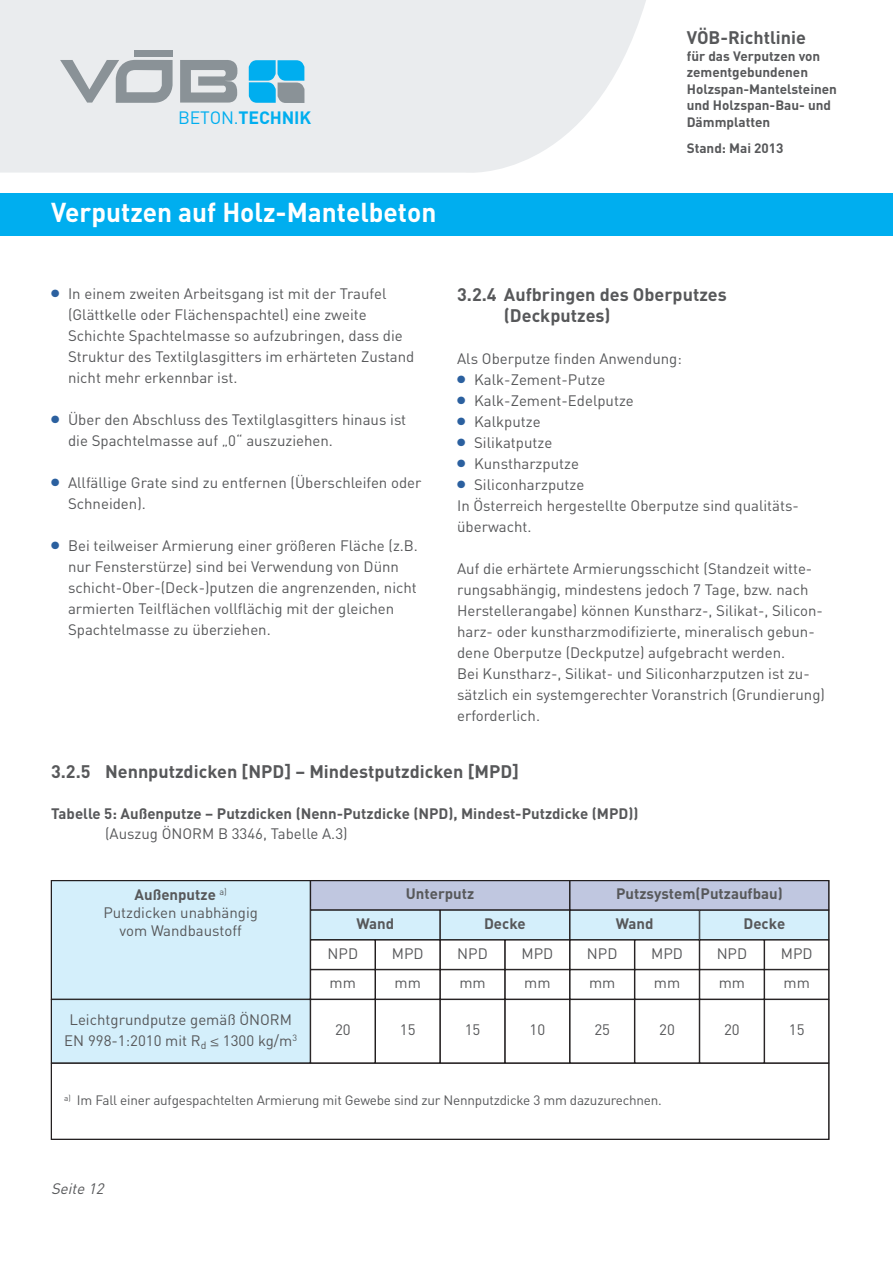
<style>
.page{position:relative;width:893px;height:1263px;background:#fff}
.page>*{position:absolute;margin:0;border:0;box-sizing:border-box;transform-origin:0 0}
.t1{font:700 27px "DINOT";color:#fff}
.t2{font:700 18px/21px "DINOT";color:#57585a}
.t3{font:700 17.7px "DINOT";letter-spacing:-.01em;color:#00aeef}
.t4{font:15px/21px "DINOT";color:#57585a}
.t5{font:700 15px "DINOT";color:#57585a}
.t6{font:italic 15px "DINOT";color:#57585a}
.t7{font:700 13.5px/16.5px "DINOT";color:#57585a}
.t8{font:13.5px "DINOT";letter-spacing:-.015em;color:#57585a}
.s1{font-weight:400}
.s2{color:#2b609f}
.s3{font-weight:700}
.s4{font-family:"Helvetica Neue";font-weight:300}
</style>
<div class="page">
<svg style="left:0;top:0;width:646px;height:173px;background:#ebedef"></svg>
<div style="left:134px;top:51px;width:38px;height:6px;background:#8a9297"></div>
<svg style="left:180px;top:60px;width:59px;height:43px;background:#a4aaae"></svg>
<svg style="left:60px;top:60px;width:113px;height:43px;background:#babfc3"></svg>
<svg style="left:249px;top:60px;width:55px;height:43px;background:#3bafdb"></svg>
<div style="left:0;top:193px;width:893px;height:43px;background:#00aeef"></div>
<div style="left:51px;top:880px;width:259px;height:119px;background:#d4effb"></div>
<div style="left:51px;top:999px;width:259px;height:64px;background:#d4effb"></div>
<div style="left:51px;top:999px;width:259px;height:64px;border:1px solid #231f20"></div>
<div style="left:311px;top:880px;width:259px;height:30px;background:#c0c7e0"></div>
<div style="left:310px;top:880px;width:260px;height:30px;border:1px solid #231f20"></div>
<div style="left:311px;top:910px;width:129px;height:29px;background:#d4effb"></div>
<div style="left:310px;top:910px;width:130px;height:30px;border:1px solid #231f20"></div>
<div style="left:310px;top:969px;width:65px;height:30px;border:1px solid #231f20"></div>
<div style="left:375px;top:969px;width:65px;height:30px;border:1px solid #231f20"></div>
<div style="left:440px;top:969px;width:65px;height:30px;border:1px solid #231f20"></div>
<div style="left:505px;top:969px;width:65px;height:30px;border:1px solid #231f20"></div>
<div style="left:570px;top:969px;width:65px;height:30px;border:1px solid #231f20"></div>
<div style="left:635px;top:969px;width:64px;height:30px;border:1px solid #231f20"></div>
<div style="left:699px;top:969px;width:65px;height:30px;border:1px solid #231f20"></div>
<div style="left:764px;top:969px;width:65px;height:30px;border:1px solid #231f20"></div>
<div style="left:310px;top:999px;width:65px;height:64px;border:1px solid #231f20"></div>
<div style="left:375px;top:999px;width:65px;height:64px;border:1px solid #231f20"></div>
<div style="left:440px;top:999px;width:65px;height:64px;border:1px solid #231f20"></div>
<div style="left:505px;top:999px;width:65px;height:64px;border:1px solid #231f20"></div>
<div style="left:570px;top:999px;width:65px;height:64px;border:1px solid #231f20"></div>
<div style="left:699px;top:999px;width:65px;height:64px;border:1px solid #231f20"></div>
<div style="left:764px;top:999px;width:65px;height:64px;border:1px solid #231f20"></div>
<div style="left:440px;top:940px;width:65px;height:29px;border:1px solid #231f20"></div>
<div style="left:505px;top:940px;width:65px;height:29px;border:1px solid #231f20"></div>
<div style="left:440px;top:910px;width:130px;height:29px;background:#d4effb"></div>
<div style="left:440px;top:910px;width:130px;height:30px;border:1px solid #231f20"></div>
<div style="left:570px;top:910px;width:129px;height:29px;background:#d4effb"></div>
<div style="left:570px;top:910px;width:129px;height:30px;border:1px solid #231f20"></div>
<div style="left:700px;top:910px;width:129px;height:29px;background:#d4effb"></div>
<div style="left:699px;top:910px;width:130px;height:30px;border:1px solid #231f20"></div>
<div style="left:570px;top:880px;width:259px;height:30px;background:#c0c7e0"></div>
<div style="left:570px;top:880px;width:259px;height:30px;border:1px solid #231f20"></div>
<div style="left:51px;top:1063px;width:778px;height:77px;border:1px solid #231f20"></div>
<div style="left:51px;top:880px;width:778px;height:260px;border:1px solid #231f20"></div>
<p class="t3" style="left:178px;top:111px;width:134px"><span class="s1">BETON.</span>TECHNIK</p>
<h1 class="t1" style="left:51px;top:203px;width:387px">Verputzen auf Holz-Mantelbeton</h1>
<p class="t2" style="left:687px;top:29px;width:121px">VÖB-Richtlinie</p>
<p class="t7" style="left:687px;top:49px;width:152px">für das Verputzen von zementgebundenen<br>Holzspan-Mantelsteinen und Holzspan-Bau- und<br>Dämmplatten</p>
<p class="t7" style="left:687px;top:142px;width:98px">Stand: Mai 2013</p>
<p class="t4" style="left:68px;top:284px;width:348px;text-indent:-17px"><span class="s2">●</span> In einem zweiten Arbeitsgang ist mit der Traufel (Glättkelle oder Flächenspachtel) eine zweite Schichte Spachtelmasse so aufzubringen, dass die Struktur des Textilglasgitters im erhärteten Zustand nicht mehr erkennbar ist.</p>
<p class="t4" style="left:68px;top:410px;width:340px;text-indent:-17px"><span class="s2">●</span> Über den Abschluss des Textilglasgitters hinaus ist die Spachtelmasse auf „0“ auszuziehen.</p>
<p class="t4" style="left:68px;top:473px;width:355px;text-indent:-17px"><span class="s2">●</span> Allfällige Grate sind zu entfernen (Überschleifen oder<br>Schneiden).</p>
<p class="t4" style="left:68px;top:536px;width:351px;text-indent:-17px"><span class="s2">●</span> Bei teilweiser Armierung einer größeren Fläche (z.B. nur Fensterstürze) sind bei Verwendung von Dünn schicht-Ober-(Deck-)putzen die angrenzenden, nicht armierten Teilflächen vollflächig mit der gleichen Spachtelmasse zu überziehen.</p>
<p class="t2" style="left:504px;top:286px;width:224px;text-indent:-47px">3.2.4 Aufbringen des Oberputzes (Deckputzes)</p>
<p class="t4" style="left:457px;top:350px;width:226px">Als Oberputze finden Anwendung:</p>
<p class="t4" style="left:457px;top:371px;width:150px"><span class="s2">●</span> Kalk-Zement-Putze</p>
<p class="t4" style="left:457px;top:392px;width:178px"><span class="s2">●</span> Kalk-Zement-Edelputze</p>
<p class="t4" style="left:457px;top:413px;width:85px"><span class="s2">●</span> Kalkputze</p>
<p class="t4" style="left:457px;top:434px;width:97px"><span class="s2">●</span> Silikatputze</p>
<p class="t4" style="left:457px;top:455px;width:123px"><span class="s2">●</span> Kunstharzputze</p>
<p class="t4" style="left:457px;top:476px;width:343px"><span class="s2">●</span> Siliconharzputze<br>In Österreich hergestellte Oberputze sind qualitäts&shy;überwacht.</p>
<p class="t4" style="left:457px;top:560px;width:369px">Auf die erhärtete Armierungsschicht (Standzeit witte&shy;rungsabhängig, mindestens jedoch 7 Tage, bzw. nach Herstellerangabe) können Kunstharz-, Silikat-, Silicon&shy;harz- oder kunstharzmodifizierte, mineralisch gebun&shy;dene Oberputze (Deckputze) aufgebracht werden.<br>Bei Kunstharz-, Silikat- und Siliconharzputzen ist zu&shy;sätzlich ein systemgerechter Voranstrich (Grundierung) erforderlich.</p>
<p class="t2" style="left:51px;top:762px;width:469px">3.2.5 Nennputzdicken [NPD] – Mindestputzdicken [MPD]</p>
<p class="t5" style="left:51px;top:808px;width:589px">Tabelle 5: Außenputze – Putzdicken (Nenn-Putzdicke (NPD), Mindest-Putzdicke (MPD))</p>
<p class="t4" style="left:105px;top:824px;width:244px">(Auszug ÖNORM B 3346, Tabelle A.3)</p>
<p class="t4" style="left:103px;top:887px;width:156px;line-height:18px;text-align:center"><span class="s3">Außenputze</span> <sup>a)<br></sup>Putzdicken unabhängig vom Wandbaustoff</p>
<p class="t4" style="left:64px;top:1010px;width:234px;text-align:center">Leichtgrundputze gemäß ÖNORM<br>EN 998-1:2010 mit R<sub>d</sub> <span class="s4">≤</span> 1300 kg/m<sup>3</sup></p>
<p class="t5" style="left:406px;top:887px;width:70px">UUnntteerrppuuttzz</p>
<p class="t5" style="left:616px;top:888px;width:168px">Putzsystem(Putzaufbau)</p>
<p class="t5" style="left:356px;top:918px;width:39px">Wand</p>
<p class="t4" style="left:328px;top:940px;width:32px;line-height:29.7px">NPD mm</p>
<p class="t5" style="left:484px;top:918px;width:43px">Decke</p>
<p class="t5" style="left:616px;top:918px;width:39px">Wand</p>
<p class="t5" style="left:743px;top:918px;width:43px">Decke</p>
<p class="t4" style="left:392px;top:944px;width:33px">MPD</p>
<p class="t4" style="left:457px;top:944px;width:32px">NPD</p>
<p class="t4" style="left:521px;top:944px;width:33px">MPD</p>
<p class="t4" style="left:587px;top:944px;width:32px">NPD</p>
<p class="t4" style="left:651px;top:944px;width:33px">MPD</p>
<p class="t4" style="left:717px;top:944px;width:32px">NPD</p>
<p class="t4" style="left:781px;top:944px;width:33px">MPD</p>
<p class="t4" style="left:394px;top:974px;width:28px">mm</p>
<p class="t4" style="left:459px;top:974px;width:28px">mm</p>
<p class="t4" style="left:524px;top:974px;width:28px">mm</p>
<p class="t4" style="left:589px;top:974px;width:28px">mm</p>
<p class="t4" style="left:654px;top:974px;width:28px">mm</p>
<p class="t4" style="left:719px;top:974px;width:28px">mm</p>
<p class="t4" style="left:784px;top:974px;width:28px">mm</p>
<p class="t4" style="left:335px;top:1021px;width:17px">20</p>
<p class="t4" style="left:400px;top:1021px;width:17px">15</p>
<p class="t4" style="left:465px;top:1021px;width:17px">15</p>
<p class="t4" style="left:530px;top:1021px;width:17px">10</p>
<p class="t4" style="left:594px;top:1021px;width:17px">25</p>
<p class="t4" style="left:659px;top:1021px;width:17px">20</p>
<p class="t4" style="left:724px;top:1021px;width:17px">20</p>
<p class="t4" style="left:789px;top:1021px;width:17px">15</p>
<p class="t8" style="left:64px;top:1095px;width:599px"><sup>a)</sup> Im Fall einer aufgespachtelten Armierung mit Gewebe sind zur Nennputzdicke 3 mm dazuzurechnen.</p>
<p class="t6" style="left:51px;top:1183px;width:57px">Seite 12</p>
</div>
